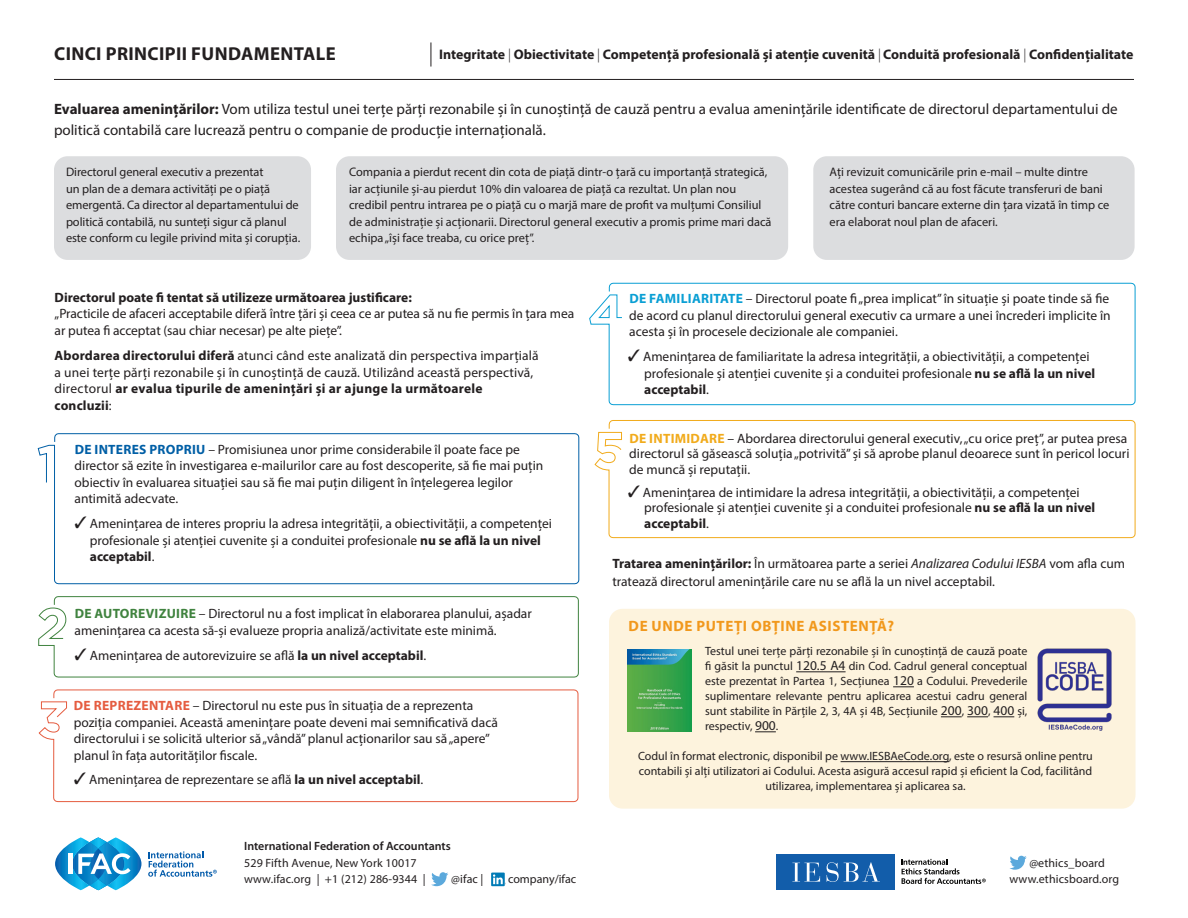
<style>
.page{position:relative;width:1188px;height:918px;background:#fff}
.page>*{position:absolute;margin:0;border:0;box-sizing:border-box;transform-origin:0 0}
.t1{font:700 18.75px "Myriad Pro";letter-spacing:.02em;color:#231f20}
.t2{font:15px/21px "Myriad Pro";color:#231f20}
.t3{font:700 15px "Myriad Pro";letter-spacing:.04em;color:#f1981c}
.t4{font:700 13.8px "Myriad Pro";color:#231f20}
.Box_Body{font:13.5px/16.5px "Myriad Pro";color:#231f20}
.t5{font:700 13.5px "Myriad Pro";color:#231f20}
.t6{font:12.3px/16.5px "Myriad Pro";color:#231f20}
.t7{font:12px/15px "Myriad Pro";color:#231f20;text-align:justify}
.t8{font:600 12px "Myriad Pro";color:#231f20}
.s1{font-weight:300}
.s2{font-weight:700}
.s3{font-weight:700;color:#005fa6}
.s4{font-weight:700;color:#40833f}
.s5{font-weight:700;color:#e55c40}
.s6{font-weight:700;color:#0a9fd4}
.s7{font-weight:700;color:#f1ab1c}
.s8{font-style:italic}
.s9{font-size:13.5px}
</style>
<div class="page">
<div style="left:813px;top:156px;width:322px;height:104px;background:#dcdddf;border-radius:14px"></div>
<div style="left:336px;top:156px;width:452px;height:104px;background:#dcdddf;border-radius:14px"></div>
<div style="left:54px;top:156px;width:257px;height:104px;background:#dcdddf;border-radius:14px"></div>
<svg style="left:431px;top:42px;width:1px;height:25px"></svg>
<hr style="left:54px;top:79px;width:1080px;height:1px;background:#231f20">
<svg style="left:37px;top:433px;width:543px;height:152px"></svg>
<svg style="left:38px;top:596px;width:541px;height:82px"></svg>
<svg style="left:38px;top:689px;width:541px;height:202px"></svg>
<svg style="left:589px;top:282px;width:547px;height:124px"></svg>
<svg style="left:594px;top:420px;width:542px;height:119px"></svg>
<div style="left:609px;top:609px;width:527px;height:200px;background:#fdf3dd;border-radius:14px"></div>
<hr style="left:796px;top:671px;width:50px;height:1px;background:#231f20">
<svg style="left:893px;top:686px;width:21px;height:1px"></svg>
<svg style="left:941px;top:716px;width:47px;height:1px"></svg>
<svg style="left:994px;top:716px;width:20px;height:1px"></svg>
<svg style="left:755px;top:731px;width:21px;height:1px"></svg>
<hr style="left:841px;top:761px;width:108px;height:1px;background:#231f20">
<img style="left:1037px;top:648px;width:75px;height:83px">
<img style="left:628px;top:650px;width:63px;height:82px">
<div style="left:776px;top:854px;width:119px;height:36px;background:#125daa"></div>
<svg style="left:792px;top:863px;width:28px;height:19px"></svg>
<svg style="left:827px;top:862px;width:53px;height:20px"></svg>
<svg style="left:901px;top:859px;width:85px;height:25px"></svg>
<svg style="left:55px;top:837px;width:86px;height:53px"></svg>
<svg style="left:148px;top:851px;width:69px;height:26px"></svg>
<svg style="left:431px;top:872px;width:17px;height:14px"></svg>
<svg style="left:491px;top:873px;width:14px;height:13px"></svg>
<svg style="left:493px;top:874px;width:10px;height:10px"></svg>
<svg style="left:1010px;top:856px;width:17px;height:14px"></svg>
<p class="t1" style="left:54px;top:41px;width:283px">CINCI PRINCIPII FUNDAMENTALE</p>
<p class="t4" style="left:439px;top:45px;width:696px">Integritate <span class="s1">|</span> Obiectivitate <span class="s1">|</span> Competență profesională și atenție cuvenită <span class="s1">|</span> Conduită profesională <span class="s1">|</span> Confidențialitate</p>
<p class="t2" style="left:54px;top:98px;width:1065px"><span class="s2">Evaluarea amenințărilor:</span> Vom utiliza testul unei terțe părți rezonabile și în cunoștință de cauză pentru a evalua amenințările identificate de directorul departamentului de politică contabilă care lucrează pentru o companie de producție internațională.</p>
<p class="t6" style="left:66px;top:163px;width:236px">Directorul general executiv a prezentat<br>un plan de a demara activități pe o piață emergentă. Ca director al departamentului de politică contabilă, nu sunteți sigur că planul este conform cu legile privind mita și corupția.</p>
<p class="t6" style="left:349px;top:163px;width:424px">Compania a pierdut recent din cota de piață dintr-o țară cu importanță strategică, iar acțiunile și-au pierdut 10% din valoarea de piață ca rezultat. Un plan nou credibil pentru intrarea pe o piață cu o marjă mare de profit va mulțumi Consiliul de administrație și acționarii. Directorul general executiv a promis prime mari dacă echipa „își face treaba, cu orice preț”.</p>
<p class="t6" style="left:830px;top:163px;width:281px">Ați revizuit comunicările prin e-mail – multe dintre acestea sugerând că au fost făcute transferuri de bani către conturi bancare externe din țara vizată în timp ce era elaborat noul plan de afaceri.</p>
<p class="t5" style="left:55px;top:288px;width:359px">Directorul poate fi tentat să utilizeze următoarea justificare:</p>
<p class="Box_Body" style="left:55px;top:305px;width:521px">„Practicile de afaceri acceptabile diferă între țări și ceea ce ar putea să nu fie permis în țara mea ar putea fi acceptat (sau chiar necesar) pe alte piețe”.</p>
<p class="Box_Body" style="left:55px;top:347px;width:486px"><span class="s2">Abordarea directorului diferă</span> atunci când este analizată din perspectiva imparțială a unei terțe părți rezonabile și în cunoștință de cauză. Utilizând această perspectivă, directorul <span class="s2">ar evalua tipurile de amenințări și ar ajunge la următoarele concluzii</span>:</p>
<p class="Box_Body" style="left:75px;top:441px;width:470px"><span class="s3">DE INTERES PROPRIU</span> – Promisiunea unor prime considerabile îl poate face pe director să ezite în investigarea e-mailurilor care au fost descoperite, să fie mai puțin obiectiv în evaluarea situației sau să fie mai puțin diligent în înțelegerea legilor antimită adecvate.</p>
<p class="Box_Body" style="left:90px;top:515px;width:464px;text-indent:-15px">✓ Amenințarea de interes propriu la adresa integrității, a obiectivității, a competenței profesionale și atenției cuvenite și a conduitei profesionale <span class="s2">nu se află la un nivel acceptabil</span>.</p>
<p class="Box_Body" style="left:75px;top:605px;width:459px"><span class="s4">DE AUTOREVIZUIRE</span> – Directorul nu a fost implicat în elaborarea planului, așadar amenințarea ca acesta să-și evalueze propria analiză/activitate este minimă.</p>
<p class="Box_Body" style="left:75px;top:647px;width:353px">✓ Amenințarea de autorevizuire se află <span class="s2">la un nivel acceptabil</span>.</p>
<p class="Box_Body" style="left:74px;top:697px;width:426px"><span class="s5">DE REPREZENTARE</span> – Directorul nu este pus în situația de a reprezenta poziția companiei. Această amenințare poate deveni mai semnificativă dacă directorului i se solicită ulterior să „vândă” planul acționarilor sau să „apere” planul în fața autorităților fiscale.</p>
<p class="Box_Body" style="left:74px;top:771px;width:351px">✓ Amenințarea de reprezentare se află <span class="s2">la un nivel acceptabil</span>.</p>
<p class="t8" style="left:244px;top:839px;width:208px">International Federation of Accountants</p>
<p class="t7" style="left:244px;top:855px;width:174px">529 Fifth Avenue, New York 10017</p>
<p class="t7" style="left:244px;top:871px;width:183px">www.ifac.org | +1 (212) 286-9344 |</p>
<p class="t7" style="left:451px;top:871px;width:34px">@ifac |</p>
<p class="t7" style="left:508px;top:871px;width:70px">company/ifac</p>
<p class="Box_Body" style="left:629px;top:290px;width:483px;text-align:justify"><span class="s6">DE FAMILIARITATE</span> – Directorul poate fi „prea implicat” în situație și poate tinde să fie de acord cu planul directorului general executiv ca urmare a unei încrederi implicite în acesta și în procesele decizionale ale companiei.</p>
<p class="Box_Body" style="left:644px;top:348px;width:452px;text-indent:-16px">✓ Amenințarea de familiaritate la adresa integrității, a obiectivității, a competenței profesionale și atenției cuvenite și a conduitei profesionale <span class="s2">nu se află la un nivel acceptabil</span>.</p>
<p class="Box_Body" style="left:629px;top:430px;width:502px;line-height:15.8px"><span class="s7">DE INTIMIDARE</span> – Abordarea directorului general executiv, „cu orice preț”, ar putea presa directorul să găsească soluția „potrivită” și să aprobe planul deoarece sunt în pericol locuri de muncă și reputații.</p>
<p class="Box_Body" style="left:644px;top:484px;width:452px;line-height:15.8px;text-indent:-16px">✓ Amenințarea de intimidare la adresa integrității, a obiectivității, a competenței profesionale și atenției cuvenite și a conduitei profesionale <span class="s2">nu se află la un nivel acceptabil</span>.</p>
<p class="Box_Body" style="left:612px;top:554px;width:514px;line-height:18px"><span class="s2">Tratarea amenințărilor:</span> În următoarea parte a seriei <span class="s8">Analizarea Codului IESBA</span> vom afla cum tratează directorul amenințările care nu se află la un nivel acceptabil.</p>
<p class="t3" style="left:629px;top:617px;width:267px">DE UNDE PUTEȚI OBȚINE ASISTENȚĂ?</p>
<p class="t7" style="left:705px;top:644px;width:324px">Testul unei terțe părți rezonabile și în cunoștință de cauză poate fi găsit la punctul <span class="s9">120.5 A4</span> din Cod. Cadrul general conceptual este prezentat în Partea 1, Secțiunea <span class="s9">120</span> a Codului. Prevederile suplimentare relevante pentru aplicarea acestui cadru general sunt stabilite în Părțile 2, 3, 4A și 4B, Secțiunile <span class="s9">200</span>, <span class="s9">300</span>, <span class="s9">400</span> și, respectiv, <span class="s9">900</span>.</p>
<p class="t7" style="left:638px;top:749px;width:456px;text-align:center">Codul în format electronic, disponibil pe www.IESBAeCode.org, este o resursă online pentru contabili și alți utilizatori ai Codului. Acesta asigură accesul rapid și eficient la Cod, facilitând utilizarea, implementarea și aplicarea sa.</p>
<p class="t7" style="left:1029px;top:855px;width:77px">@ethics_board</p>
<p class="t7" style="left:1010px;top:871px;width:111px">www.ethicsboard.org</p>
</div>
